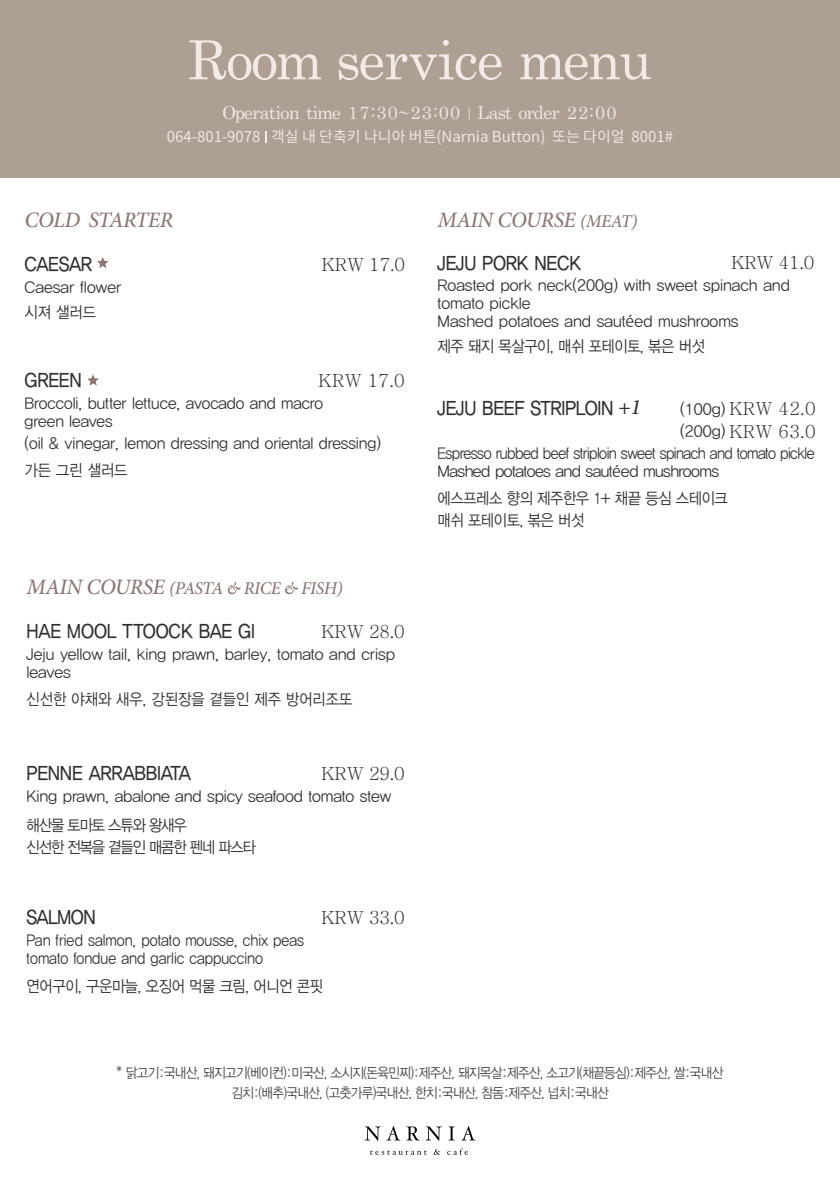
<style>
.page{position:relative;width:840px;height:1191px;background:#fff}
.page>*{position:absolute;margin:0;border:0;box-sizing:border-box;transform-origin:0 0}
.t1{font:54px "Apple Myungjo";letter-spacing:.005em;color:#f1eae6}
.t2{font:italic 500 22px "Minion Pro";letter-spacing:-.025em;color:#8d756f}
.t3{font:20px "YDIYGO330";letter-spacing:-.01em;color:#322e2d;scale:.9 1}
.t4{font:500 18px "Adobe Myungjo Std";letter-spacing:-.05em;color:#322e2d}
.t5{font:18px "Apple Myungjo";letter-spacing:-.015em;color:#eee8e3}
.t6{font:italic 500 18px "Minion Pro";letter-spacing:-.03em;color:#8d756f}
.t7{font:500 18px/22.6px "Adobe Myungjo Std";letter-spacing:-.025em;color:#322e2d}
.t8{font:16px/18px "YDIYGO320";letter-spacing:-.005em;color:#322e2d}
.t9{font:16px/18px "YDIYGO320";letter-spacing:-.005em;color:#322e2d;scale:.9 1}
.t10{font:16px/18px "YDIYGO320";letter-spacing:-.035em;color:#322e2d;scale:.9 1}
.t11{font:16px/22px "YDIYGO320";letter-spacing:-.025em;color:#322e2d;scale:.9 1}
.t12{font:16px/22px "YDIYGO320";letter-spacing:-.07em;color:#322e2d;scale:.9 1}
.t13{font:15px "Noto Sans CJ Kkr";color:#eee8e3}
.t14{font:14px/20px "YDIYGO320";letter-spacing:-.05em;color:#4c4645;text-align:center;scale:.9 1}
.s1{font-family:"YDIYGO310"}
.s2{font-size:22px}
.s3{font-size:18px}
.s4{font-family:"Minion Pro";font-weight:500;font-style:italic;font-size:22px}
</style>
<div class="page">
<svg style="left:365px;top:1126px;width:15px;height:14px"></svg>
<svg style="left:386px;top:1126px;width:14px;height:14px"></svg>
<svg style="left:406px;top:1126px;width:13px;height:14px"></svg>
<svg style="left:426px;top:1126px;width:15px;height:14px"></svg>
<svg style="left:448px;top:1126px;width:6px;height:14px"></svg>
<svg style="left:461px;top:1126px;width:14px;height:14px"></svg>
<svg style="left:369px;top:1150px;width:57px;height:5px"></svg>
<svg style="left:433px;top:1149px;width:7px;height:5px"></svg>
<svg style="left:447px;top:1148px;width:21px;height:6px"></svg>
<div style="left:0;top:0;width:839px;height:178px;background:#ae9f93"></div>
<svg style="left:265px;top:131px;width:2px;height:11px"></svg>
<svg style="left:97px;top:257px;width:12px;height:11px"></svg>
<svg style="left:87px;top:374px;width:12px;height:12px"></svg>
<h1 class="t1" style="left:188px;top:29px;width:464px">Room service menu</h1>
<p class="t5" style="left:222px;top:103px;width:396px">Operation time 17:30~23:00 <span class="s1">l</span> Last order 22:00</p>
<p class="t13" style="left:167px;top:128px;width:507px">064-801-9078 객실 내 단축키 나니아 버튼(Narnia Button) 또는 다이얼 8001#</p>
<h2 class="t2" style="left:25px;top:204px;width:150px">COLD STARTER</h2>
<p class="t3" style="left:25px;top:253px;width:76px">CAESAR</p>
<p class="t4" style="left:321px;top:255px;width:85px">KRW 17.0</p>
<p class="t9" style="left:25px;top:303px;width:81px">시져 샐러드</p>
<p class="t8" style="left:25px;top:278px;width:98px">Caesar flower</p>
<p class="t3" style="left:25px;top:369px;width:65px">GREEN</p>
<p class="t4" style="left:318px;top:371px;width:88px">KRW 17.0</p>
<p class="t8" style="left:25px;top:394px;width:300px">Broccoli, butter lettuce, avocado and macro green leaves</p>
<p class="t8" style="left:25px;top:434px;width:357px">(oil &amp; vinegar, lemon dressing and oriental dressing)</p>
<p class="t9" style="left:25px;top:461px;width:116px">가든 그린 샐러드</p>
<p class="t6" style="left:27px;top:575px;width:317px"><span class="s2">MAIN COURSE</span> (PASTA &amp; RICE &amp; FISH)</p>
<p class="t3" style="left:27px;top:620px;width:255px">HAE MOOL TTOOCK BAE GI</p>
<p class="t4" style="left:321px;top:622px;width:85px">KRW 28.0</p>
<p class="t8" style="left:27px;top:645px;width:370px">Jeju yellow tail, king prawn, barley, tomato and crisp leaves</p>
<p class="t9" style="left:27px;top:690px;width:363px">신선한 야채와 새우, 강된장을 곁들인 제주 방어리조또</p>
<p class="t3" style="left:27px;top:762px;width:184px">PENNE ARRABBIATA</p>
<p class="t12" style="left:27px;top:814px;width:256px">해산물 토마토 스튜와 왕새우<br>신선한 전복을 곁들인 매콤한 펜네 파스타</p>
<p class="t4" style="left:321px;top:764px;width:85px">KRW 29.0</p>
<p class="t8" style="left:27px;top:787px;width:366px">King prawn, abalone and spicy seafood tomato stew</p>
<p class="t3" style="left:27px;top:906px;width:78px">SALMON</p>
<p class="t9" style="left:27px;top:931px;width:310px">Pan fried salmon, potato mousse, chix peas tomato fondue and garlic cappuccino</p>
<p class="t4" style="left:321px;top:908px;width:85px">KRW 33.0</p>
<p class="t11" style="left:27px;top:975px;width:331px">연어구이, 구운마늘, 오징어 먹물 크림, 어니언 콘핏</p>
<h2 class="t2" style="left:437px;top:205px;width:201px">MAIN COURSE <span class="s3">(MEAT)</span></h2>
<p class="t3" style="left:437px;top:251px;width:161px">JEJU PORK NECK</p>
<p class="t4" style="left:730px;top:253px;width:85px">KRW 41.0</p>
<p class="t8" style="left:437px;top:276px;width:354px">Roasted pork neck(200g) with sweet spinach and tomato pickle<br>Mashed potatoes and saut ed mushrooms</p>
<p class="t11" style="left:437px;top:335px;width:298px">제주 돼지 목살구이, 매쉬 포테이토, 볶은 버섯</p>
<p class="t3" style="left:437px;top:397px;width:227px">JEJU BEEF STRIPLOIN <span class="s4">+1</span></p>
<p class="t7" style="left:728px;top:397px;width:88px">KRW 42.0<br>KRW 63.0</p>
<p class="t8" style="left:679px;top:398px;width:47px;line-height:22px">(100g) (200g)</p>
<p class="t10" style="left:437px;top:444px;width:420px">Espresso rubbed beef striploin sweet spinach and tomato pickle<br>Mashed potatoes and saut ed mushrooms</p>
<p class="t11" style="left:437px;top:487px;width:324px">에스프레소 향의 제주한우 1+ 채끝 등심 스테이크 매쉬 포테이토, 볶은 버섯</p>
<p class="t14" style="left:116px;top:1063px;width:675px">* 닭고기:국내산, 돼지고기(베이컨):미국산, 소시지(돈육민찌):제주산, 돼지목살:제주산, 소고기(채끝등심):제주산, 쌀:국내산 김치:(배추)국내산, (고춧가루)국내산, 한치:국내산, 참돔:제주산, 넙치:국내산</p>
</div>
